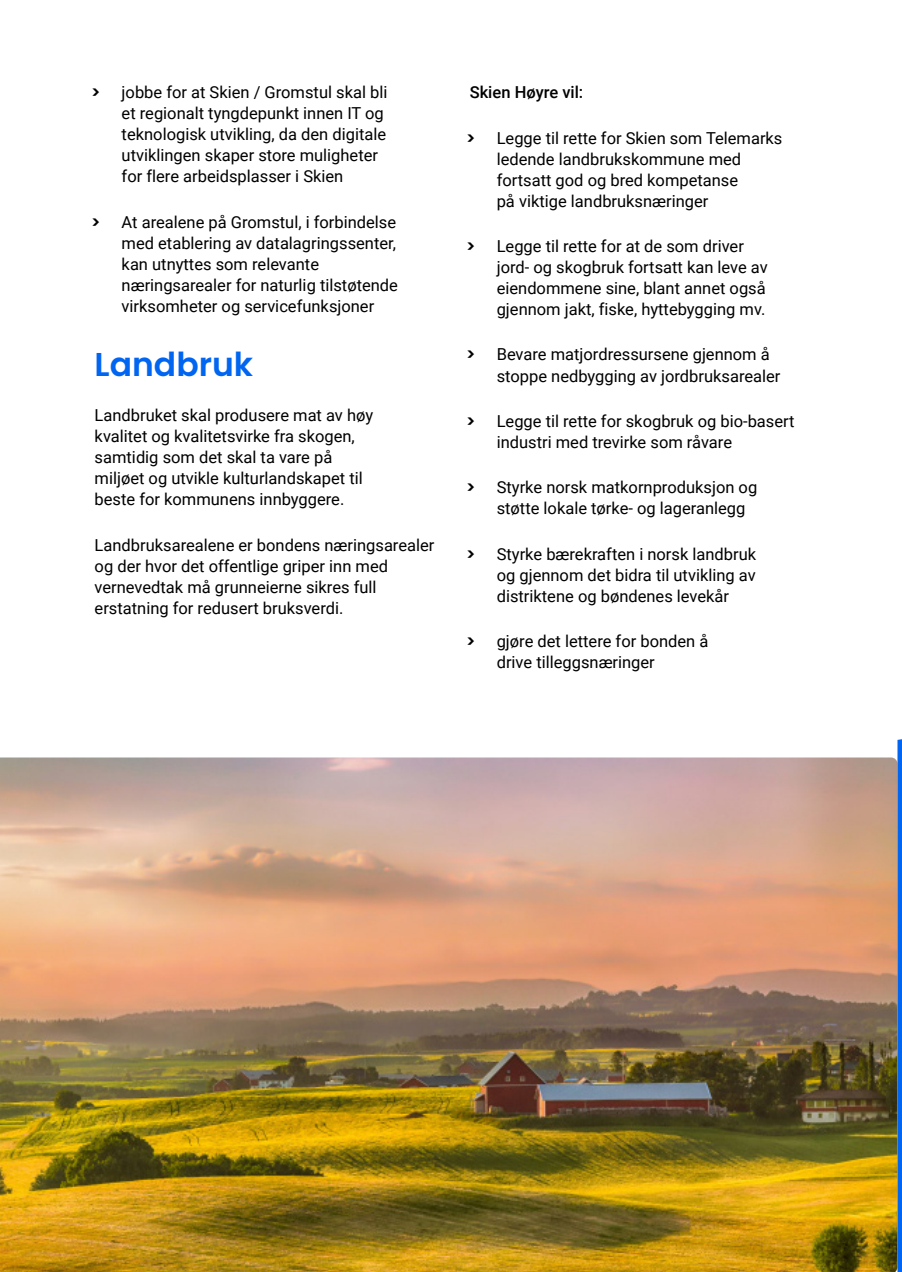
<style>
.page{position:relative;width:902px;height:1272px;background:#fff}
.page>*{position:absolute;margin:0;border:0;box-sizing:border-box;transform-origin:0 0}
.Punktlister_-_brødte{font:600 33px "Poppins";color:#0065f1}
.Punktlister_-_brødte-2{font:16.5px/21px "Roboto";color:#000}
.Punktlister_-_brødte-3{font:500 16.5px "Roboto";color:#000}
.s1{font-family:"Poppins";font-weight:600}
</style>
<div class="page">
<img style="left:0;top:757px;width:897px;height:515px">
<svg style="left:897px;top:739px;width:5px;height:533px;background:#156ee9"></svg>
<p class="Punktlister_-_brødte-2" style="left:122px;top:81px;width:267px;text-indent:-30px"><span class="s1">&gt;</span> jobbe for at Skien / Gromstul skal bli et regionalt tyngdepunkt innen IT og teknologisk utvikling, da den digitale utviklingen skaper store muligheter for flere arbeidsplasser i Skien</p>
<p class="Punktlister_-_brødte-2" style="left:122px;top:211px;width:278px;text-indent:-30px"><span class="s1">&gt;</span> At arealene på Gromstul, i forbindelse med etablering av datalagringssenter, kan utnyttes som relevante næringsarealer for naturlig tilstøtende virksomheter og servicefunksjoner</p>
<p class="Punktlister_-_brødte" style="left:95px;top:345px;width:160px">Landbruk</p>
<p class="Punktlister_-_brødte-2" style="left:95px;top:404px;width:280px">Landbruket skal produsere mat av høy kvalitet og kvalitetsvirke fra skogen, samtidig som det skal ta vare på miljøet og utvikle kulturlandskapet til beste for kommunens innbyggere.</p>
<p class="Punktlister_-_brødte-2" style="left:95px;top:533px;width:341px">Landbruksarealene er bondens næringsarealer og der hvor det offentlige griper inn med vernevedtak må grunneierne sikres full erstatning for redusert bruksverdi.</p>
<p class="Punktlister_-_brødte-3" style="left:470px;top:81px;width:115px">Skien Høyre vil:</p>
<p class="Punktlister_-_brødte-2" style="left:497px;top:127px;width:287px;text-indent:-30px"><span class="s1">&gt;</span> Legge til rette for Skien som Telemarks ledende landbrukskommune med fortsatt god og bred kompetanse<br>på viktige landbruksnæringer</p>
<p class="Punktlister_-_brødte-2" style="left:497px;top:235px;width:272px;text-indent:-30px"><span class="s1">&gt;</span> Legge til rette for at de som driver jord- og skogbruk fortsatt kan leve av eiendommene sine, blant annet også gjennom jakt, fiske, hyttebygging mv.</p>
<p class="Punktlister_-_brødte-2" style="left:497px;top:343px;width:285px;text-indent:-30px"><span class="s1">&gt;</span> Bevare matjordressursene gjennom å stoppe nedbygging av jordbruksarealer</p>
<p class="Punktlister_-_brødte-2" style="left:497px;top:410px;width:299px;text-indent:-30px"><span class="s1">&gt;</span> Legge til rette for skogbruk og bio-basert industri med trevirke som råvare</p>
<p class="Punktlister_-_brødte-2" style="left:497px;top:476px;width:262px;text-indent:-30px"><span class="s1">&gt;</span> Styrke norsk matkornproduksjon og støtte lokale tørke- og lageranlegg</p>
<p class="Punktlister_-_brødte-2" style="left:497px;top:543px;width:261px;text-align:justify;text-indent:-30px"><span class="s1">&gt;</span> Styrke bærekraften i norsk landbruk og gjennom det bidra til utvikling av distriktene og bøndenes levekår</p>
<p class="Punktlister_-_brødte-2" style="left:497px;top:630px;width:213px;text-indent:-30px"><span class="s1">&gt;</span> gjøre det lettere for bonden å drive tilleggsnæringer</p>
</div>
